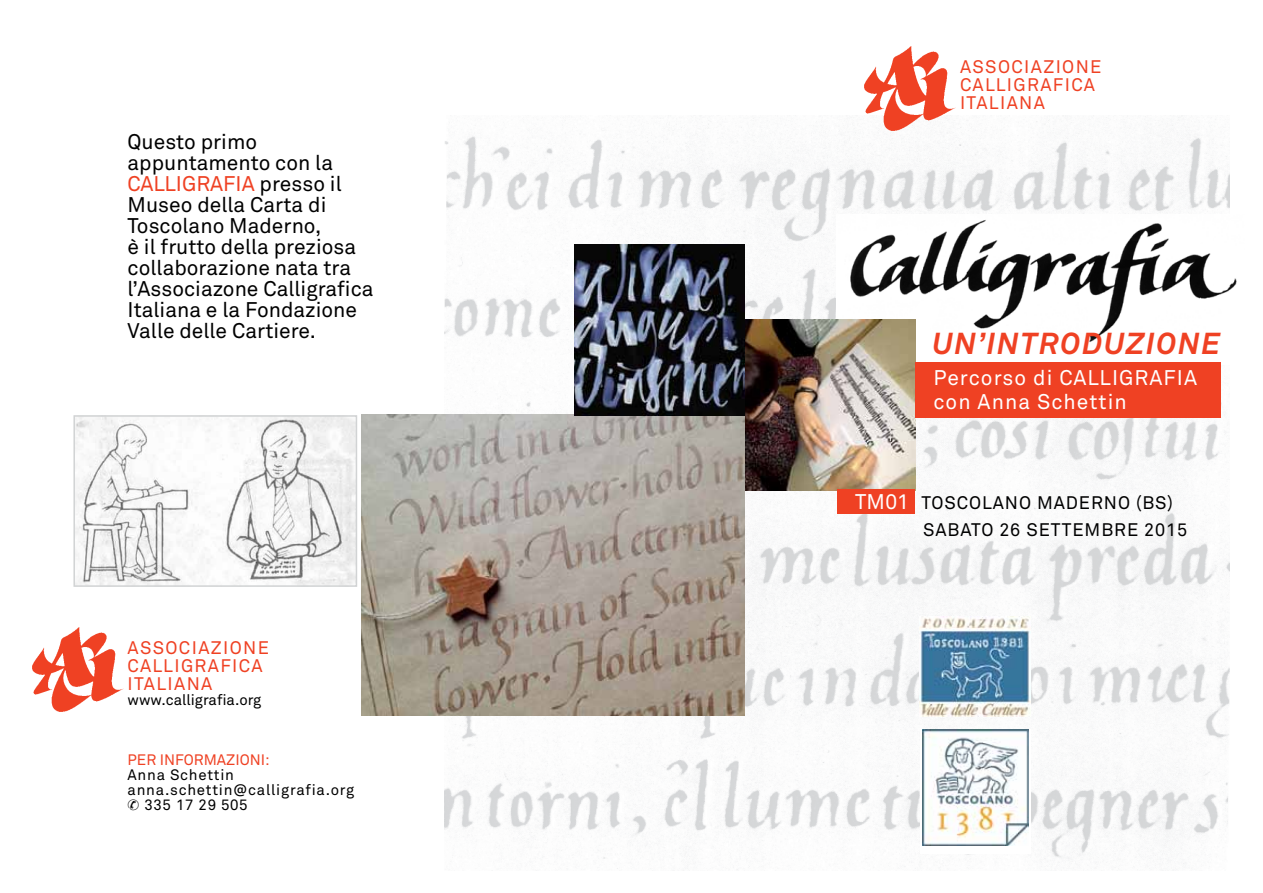
<style>
.page{position:relative;width:1263px;height:893px;background:#fff}
.page>*{position:absolute;margin:0;border:0;box-sizing:border-box;transform-origin:0 0}
.t1{font:italic 700 30px "Akkurat";letter-spacing:.05em;color:#ef4123}
.t2{font:21px/21px "Akkurat";color:#000}
.t3{font:21px/24px "Akkurat";letter-spacing:.05em;color:#fff}
.t4{font:18px/18px "Akkurat";letter-spacing:.075em;color:#ef4123}
.t5{font:18px/27px "Akkurat";letter-spacing:.05em;color:#000}
.t6{font:15px/15px "Akkurat";letter-spacing:.05em;color:#000}
.t7{font:15px "Akkurat";color:#000}
.t8{font:15px "Akkurat";color:#ef4123}
.s1{color:#ef4123}
.s2{font-size:21px;color:#fff}
</style>
<div class="page">
<img style="left:445px;top:117px;width:784px;height:753px">
<div style="left:837px;top:215px;width:408px;height:150px;background:#fff"></div>
<img style="left:837px;top:220px;width:400px;height:129px">
<img style="left:745px;top:320px;width:170px;height:170px">
<img style="left:361px;top:415px;width:384px;height:301px">
<img style="left:863px;top:46px;width:93px;height:86px">
<img style="left:32px;top:627px;width:91px;height:85px">
<div style="left:915px;top:362px;width:305px;height:56px;background:#ef4123"></div>
<img style="left:76px;top:418px;width:278px;height:166px">
<div style="left:73px;top:415px;width:284px;height:172px;border:2px solid #d1d3d4"></div>
<div style="left:837px;top:489px;width:78px;height:25px;background:#ef4123"></div>
<img style="left:919px;top:617px;width:111px;height:100px">
<svg style="left:920px;top:730px;width:110px;height:124px"></svg>
<img style="left:923px;top:730px;width:105px;height:116px">
<img style="left:574px;top:244px;width:171px;height:171px">
<p class="t2" style="left:128px;top:132px;width:248px">Questo primo appuntamento con la<br><span class="s1">CALLIGRAFIA</span> presso il<br>Museo della Carta di<br>Toscolano Maderno,<br>è il frutto della preziosa collaborazione nata tra l’Associazone Calligrafica<br>Italiana e la Fondazione<br>Valle delle Cartiere.</p>
<p class="t4" style="left:128px;top:639px;width:143px">ASSOCIAZIONE<br>CALLIGRAFICA<br>ITALIANA</p>
<p class="t7" style="left:128px;top:691px;width:135px">www.calligrafia.org</p>
<p class="t8" style="left:128px;top:751px;width:144px">PER INFORMAZIONI:</p>
<p class="t6" style="left:128px;top:768px;width:228px">Anna Schettin anna.schettin@calligrafia.org ✆ 335 17 29 505</p>
<p class="t4" style="left:960px;top:58px;width:143px">ASSOCIAZIONE<br>CALLIGRAFICA<br>ITALIANA</p>
<h1 class="t1" style="left:932px;top:325px;width:290px">UN’INTRODUZIONE</h1>
<p class="t3" style="left:933px;top:366px;width:265px">Percorso di CALLIGRAFIA con Anna Schettin</p>
<p class="t5" style="left:923px;top:489px;width:266px;text-indent:-68px"><span class="s2">TM01</span> TOSCOLANO MADERNO (BS)<br>SABATO 26 SETTEMBRE 2015</p>
</div>
